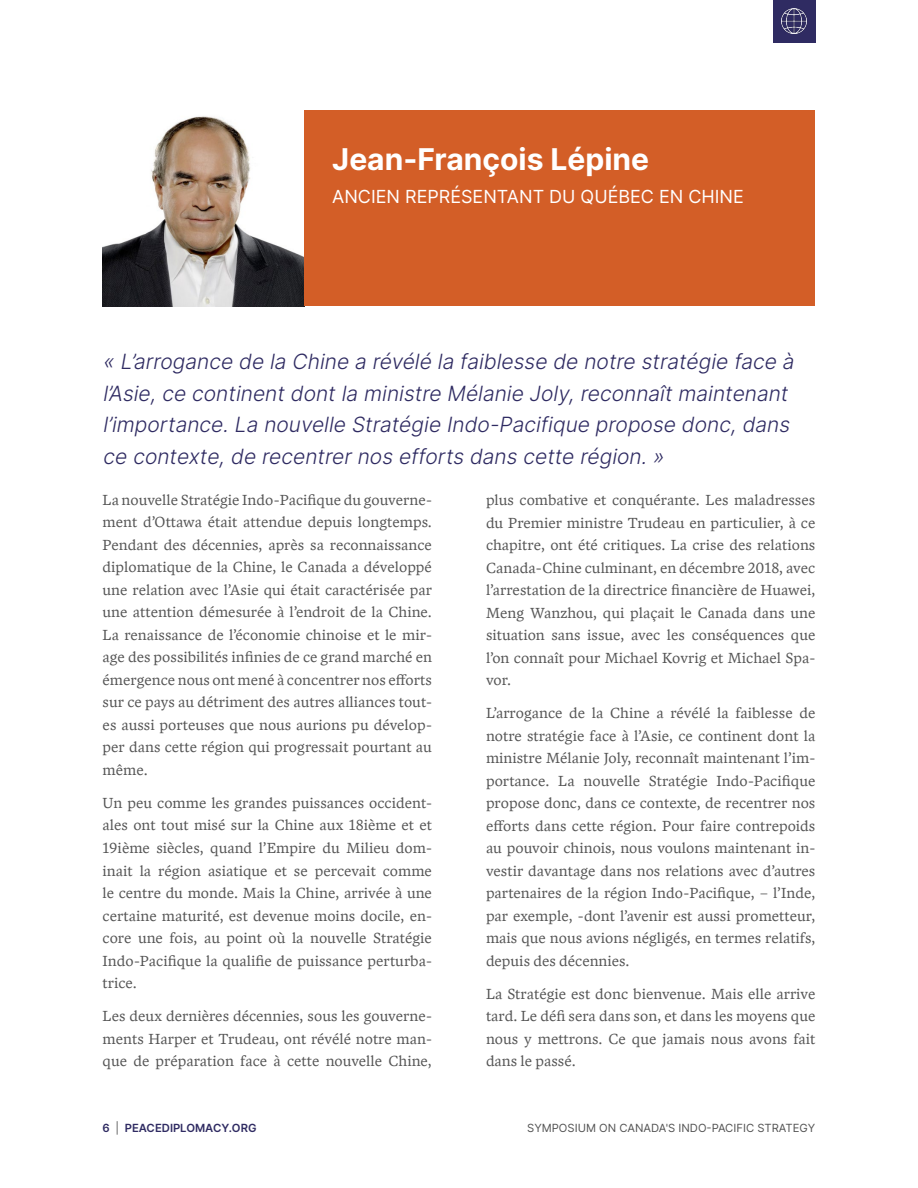
<style>
.page{position:relative;width:918px;height:1188px;background:#fff}
.page>*{position:absolute;margin:0;border:0;box-sizing:border-box;transform-origin:0 0}
.t1{font:700 30px "Inter";color:#fff}
.t2{font:italic 300 21px/31.5px "Inter";color:#2f2b62}
.t3{font:18px "Inter";color:#fff}
.t4{font:15.75px/22.5px "Blanco";color:#545454;text-align:justify}
.t5{font:11.25px "Inter";color:#545454}
.t6{font:600 11.25px "Inter";color:#2f2b62}
.s1{font-weight:400;color:#545454}
</style>
<div class="page">
<div style="left:773px;top:0;width:42px;height:42px;background:#2f2b62"></div>
<img style="left:782px;top:9px;width:25px;height:25px">
<img style="left:103px;top:116px;width:201px;height:190px">
<div style="left:304px;top:111px;width:511px;height:195px;background:#d35e27"></div>
<h1 class="t1" style="left:332px;top:138px;width:318px">Jean-François Lépine</h1>
<p class="t3" style="left:332px;top:184px;width:413px">ANCIEN REPRÉSENTANT DU QUÉBEC EN CHINE</p>
<p class="t2" style="left:103px;top:345px;width:698px">« L’arrogance de la Chine a révélé la faiblesse de notre stratégie face à l’Asie,ce continentdontla ministre Mélanie Joly,reconnaîtmaintenant l’importance.La nouvelle Stratégie Indo-Pacifique propose donc,dans ce contexte,de recentrernos efforts dans cette région.»</p>
<p class="t4" style="left:103px;top:487px;width:331px">La nouvelle Stratégie Indo-Pacifique du gouverne&shy;ment d’Ottawa était attendue depuis longtemps.<br>Pendant des décennies, après sa reconnaissance diplomatique de la Chine, le Canada a développé une relation avec l’Asie qui était caractérisée par une attention démesurée à l’endroit de la Chine.<br>La renaissance de l’économie chinoise et le mir&shy;age des possibilités infinies de ce grand marché en émergence nous ont mené à concentrer nos efforts sur ce pays au détriment des autres alliances tout&shy;es aussi porteuses que nous aurions pu dévelop&shy;per dans cette région qui progressait pourtant au même.</p>
<p class="t4" style="left:103px;top:790px;width:331px">Un peu comme les grandes puissances occident&shy;ales ont tout misé sur la Chine aux 18ième et et 19ième siècles, quand l’Empire du Milieu dom&shy;inait la région asiatique et se percevait comme le centre du monde. Mais la Chine, arrivée à une certaine maturité, est devenue moins docile, en&shy;core une fois, au point où la nouvelle Stratégie Indo-Pacifique la qualifie de puissance perturba&shy;trice.</p>
<p class="t4" style="left:103px;top:1003px;width:331px">Les deux dernières décennies, sous les gouverne&shy;ments Harper et Trudeau, ont révélé notre man&shy;que de préparation face à cette nouvelle Chine,</p>
<p class="t4" style="left:486px;top:487px;width:331px">plus combative et conquérante. Les maladresses du Premier ministre Trudeau en particulier, à ce chapitre, ont été critiques. La crise des relations Canada-Chine culminant, en décembre 2018, avec l’arrestation de la directrice financière de Huawei, Meng Wanzhou, qui plaçait le Canada dans une situation sans issue, avec les conséquences que l’on connaît pour Michael Kovrig et Michael Spa&shy;vor.</p>
<p class="t4" style="left:486px;top:700px;width:331px">L’arrogance de la Chine a révélé la faiblesse de notre stratégie face à l’Asie, ce continent dont la ministre Mélanie Joly, reconnaît maintenant l’im&shy;portance. La nouvelle Stratégie Indo-Pacifique propose donc, dans ce contexte, de recentrer nos efforts dans cette région. Pour faire contrepoids au pouvoir chinois, nous voulons maintenant in&shy;vestir davantage dans nos relations avec d’autres partenaires de la région Indo-Pacifique, – l’Inde, par exemple, -dont l’avenir est aussi prometteur, mais que nous avions négligés, en termes relatifs, depuis des décennies.</p>
<p class="t4" style="left:486px;top:981px;width:331px">La Stratégie est donc bienvenue. Mais elle arrive tard. Le défi sera dans son, et dans les moyens que nous y mettrons. Ce que jamais nous avons fait dans le passé.</p>
<p class="t6" style="left:103px;top:1120px;width:155px">6 <span class="s1">|</span> PEACEDIPLOMACY.ORG</p>
<p class="t5" style="left:527px;top:1120px;width:290px">SYMPOSIUM ON CANADA'S INDO-PACIFIC STRATEGY</p>
</div>
